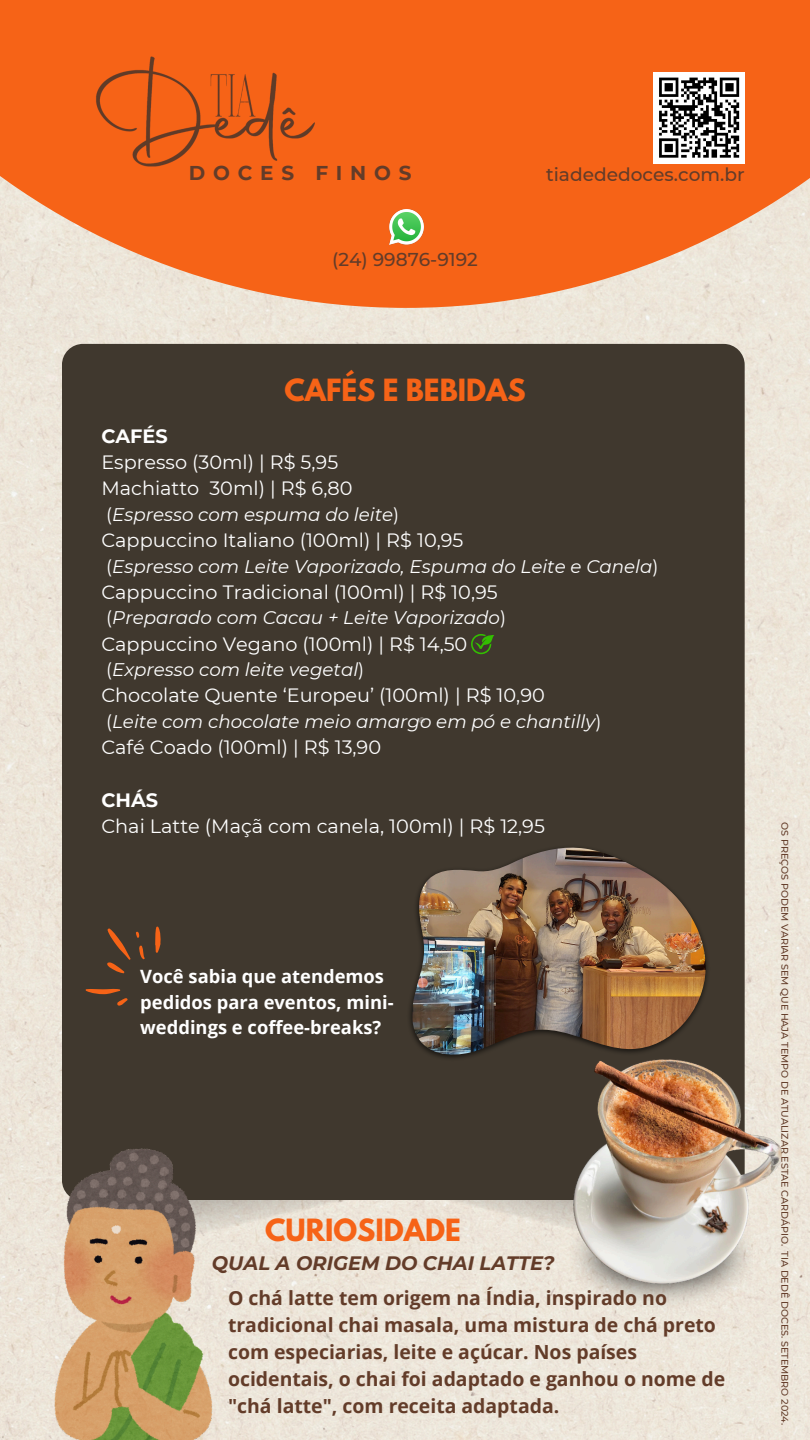
<style>
.page{position:relative;width:810px;height:1440px;background:#fff}
.page>*{position:absolute;margin:0;border:0;box-sizing:border-box;transform-origin:0 0}
.t1{font:700 27.1px "League Spartan";color:#f66317}
.t2{font:700 20px "Montserrat";letter-spacing:.39em;color:#633c29}
.t3{font:700 19.4px/27px "Open Sans";color:#633c29}
.t4{font:italic 700 19.4px "Montserrat";color:#633c29}
.t5{font:19.3px/26.2px "Montserrat";color:#fff}
.t6{font:500 18.6px "Montserrat";color:#633c29}
.t7{font:700 18.4px/25.5px "Open Sans";color:#fff}
.t8{font:italic 18.3px "Montserrat";color:#fff}
.t9{font:500 9.6px "Montserrat";color:#633c29}
.t10{font:300 7.6px "Montserrat";color:#fff}
.s1{font-weight:700}
.s2{font-style:normal}
</style>
<div class="page">
<div style="left:0;top:308px;width:810px;height:1132px;background:#ede6d9"></div>
<svg style="left:0;top:0;width:810px;height:308px;background:#f47836"></svg>
<img style="left:212px;top:1200px;width:499px;height:207px">
<div style="left:62px;top:344px;width:683px;height:856px;background:#40382e"></div>
<img style="left:68px;top:50px;width:263px;height:123px">
<div style="left:654px;top:72px;width:91px;height:91px;background:#fff"></div>
<svg style="left:659px;top:77px;width:81px;height:81px"></svg>
<img style="left:389px;top:210px;width:34px;height:34px">
<svg style="left:471px;top:634px;width:23px;height:20px"></svg>
<img style="left:54px;top:1148px;width:158px;height:292px">
<img style="left:570px;top:1295px;width:183px;height:17px">
<img style="left:541px;top:1039px;width:255px;height:256px">
<svg style="left:85px;top:926px;width:76px;height:80px;background:#513c2b"></svg>
<div style="left:406px;top:844px;width:305px;height:218px;background:#40382e"></div>
<img style="left:411px;top:848px;width:295px;height:207px">
<p class="t2" style="left:189px;top:161px;width:224px">DOCES FINOS</p>
<p class="t6" style="left:546px;top:163px;width:200px">tiadededoces.com.br</p>
<p class="t6" style="left:332px;top:248px;width:147px">(24) 99876-9192</p>
<p class="t1" style="left:284px;top:377px;width:243px">CAFÉS E BEBIDAS</p>
<h3 class="t5" style="left:101px;top:423px;width:253px"><span class="s1">CAFÉS<br></span>Espresso (30ml) | R$ 5,95<br>Machiatto 30ml) | R$ 6,80</h3>
<h3 class="t8" style="left:106px;top:503px;width:295px"><span class="s2">(</span>Espresso com espuma do leite<span class="s2">)</span></h3>
<h3 class="t5" style="left:101px;top:527px;width:364px">Cappuccino Italiano (100ml) | R$ 10,95</h3>
<h3 class="t8" style="left:106px;top:555px;width:554px"><span class="s2">(</span>Espresso com Leite Vaporizado, Espuma do Leite e Canela<span class="s2">)</span></h3>
<h3 class="t5" style="left:101px;top:579px;width:398px">Cappuccino Tradicional (100ml) | R$ 10,95</h3>
<h3 class="t8" style="left:106px;top:607px;width:401px"><span class="s2">(</span>Preparado com Cacau + Leite Vaporizado<span class="s2">)</span></h3>
<h3 class="t5" style="left:101px;top:631px;width:367px">Cappuccino Vegano (100ml) | R$ 14,50</h3>
<h3 class="t8" style="left:106px;top:658px;width:260px"><span class="s2">(</span>Expresso com leite vegetal<span class="s2">)</span></h3>
<h3 class="t5" style="left:101px;top:682px;width:445px">Chocolate Quente ‘Europeu’ (100ml) | R$ 10,90</h3>
<h3 class="t8" style="left:106px;top:710px;width:497px"><span class="s2">(</span>Leite com chocolate meio amargo em pó e chantilly<span class="s2">)</span></h3>
<h3 class="t5" style="left:101px;top:734px;width:281px">Café Coado (100ml) | R$ 13,90</h3>
<p class="t5" style="left:101px;top:787px;width:445px"><span class="s1">CHÁS<br></span>Chai Latte (Maçã com canela, 100ml) | R$ 12,95</p>
<p class="t10" style="left:419px;top:715px;width:8px">®</p>
<h4 class="t7" style="left:140px;top:963px;width:255px">Você sabia que atendemos pedidos para eventos, mini&shy;weddings e coffee-breaks?</h4>
<p class="t1" style="left:265px;top:1217px;width:197px">CURIOSIDADE</p>
<h1 class="t4" style="left:212px;top:1251px;width:344px">QUAL A ORIGEM DO CHAI LATTE?</h1>
<h3 class="t3" style="left:228px;top:1284px;width:499px">O chá latte tem origem na Índia, inspirado no tradicional chai masala, uma mistura de chá preto com especiarias, leite e açúcar. Nos países ocidentais, o chai foi adaptado e ganhou o nome de "chá latte", com receita adaptada.</h3>
<h2 class="t9" style="left:791px;top:822px;width:604px;rotate:90deg">OS PREÇOS PODEM VARIAR SEM QUE HAJA TEMPO DE ATUALIZAR ESTAE CARDÁPIO. TIA DEDÊ DOCES. SETEMBRO 2024.</h2>
</div>
